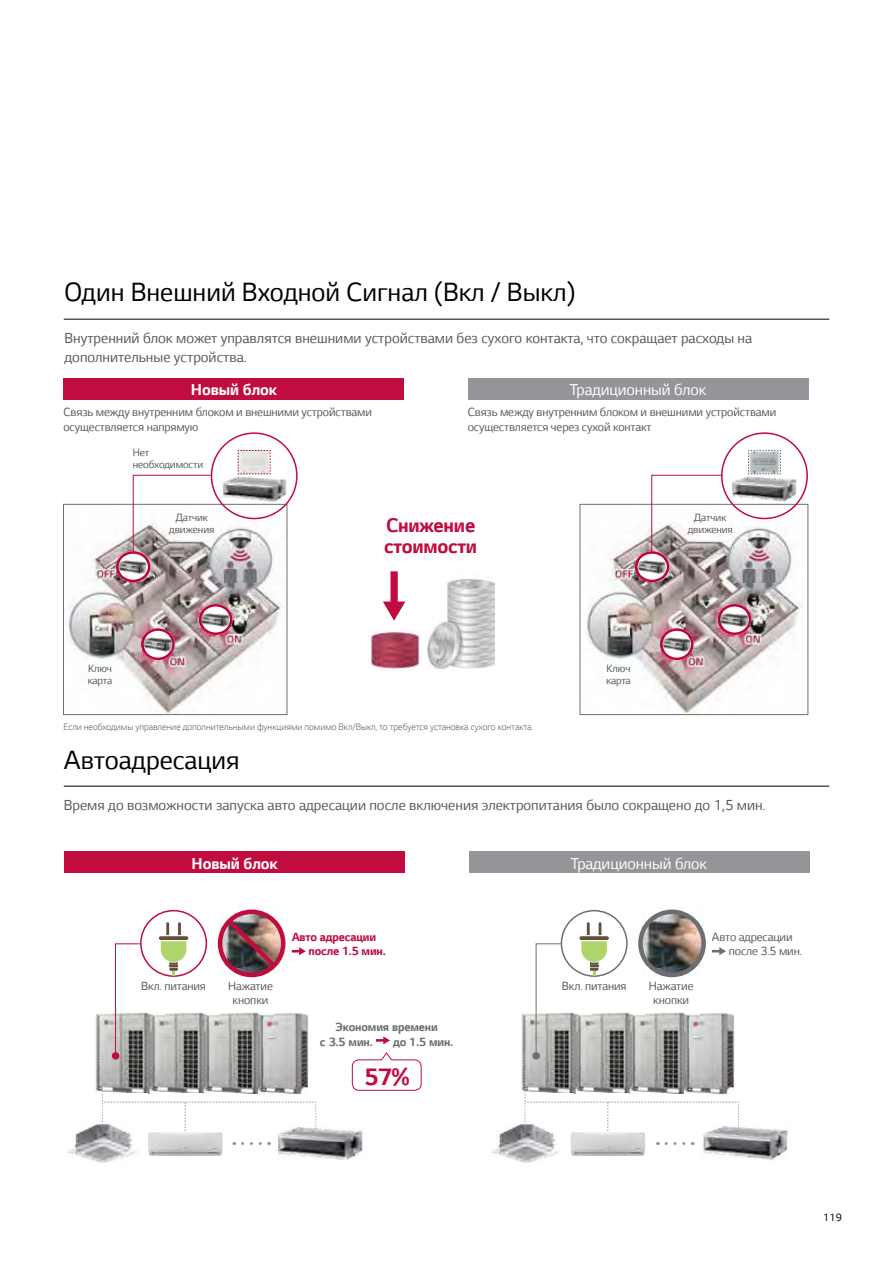
<style>
.page{position:relative;width:893px;height:1263px;background:#fff}
.page>*{position:absolute;margin:0;border:0;box-sizing:border-box;transform-origin:0 0}
.t1{font:30px "LG Smart";color:#000}
.t2{font:700 27px "LG Smart";color:#c00c3f}
.t3{font:700 22.5px/21px "LG Smart";letter-spacing:-.01em;color:#c00c3f}
.t4{font:18px "LG Smart";letter-spacing:-.005em;color:#fff}
.t5{font:700 18px "LG Smart";letter-spacing:-.005em;color:#fff}
.t6{font:16.5px/19.8px "LG Smart";color:#58595b}
.t7{font:13.5px/13.5px "LG Smart";letter-spacing:-.01em;color:#58595b}
.t8{font:700 13.5px/15px "LG Smart";letter-spacing:-.01em;color:#6d6e71}
.t9{font:700 13.5px/13.5px "LG Smart";letter-spacing:-.01em;color:#c00c3f}
.t10{font:12px/12px "LG Smart";letter-spacing:-.01em;color:#58595b}
.t11{font:12px "LG Smart";color:#000}
.t12{font:300 10.5px "LG Smart";letter-spacing:-.005em;color:#58595b}
</style>
<div class="page">
<img style="left:95px;top:1013px;width:7px;height:79px">
<img style="left:521px;top:1013px;width:4px;height:80px">
<svg style="left:243px;top:1142px;width:27px;height:3px"></svg>
<img style="left:278px;top:1127px;width:85px;height:33px">
<img style="left:67px;top:1124px;width:70px;height:39px">
<img style="left:148px;top:1134px;width:75px;height:22px">
<img style="left:368px;top:631px;width:53px;height:39px">
<img style="left:427px;top:579px;width:67px;height:90px">
<img style="left:68px;top:506px;width:217px;height:207px">
<svg style="left:141px;top:628px;width:34px;height:32px"></svg>
<img style="left:141px;top:636px;width:32px;height:17px">
<img style="left:144px;top:636px;width:28px;height:17px">
<svg style="left:199px;top:604px;width:33px;height:31px"></svg>
<img style="left:199px;top:611px;width:32px;height:16px">
<img style="left:200px;top:611px;width:30px;height:16px">
<div style="left:63px;top:504px;width:224px;height:211px;border:1px solid #6d6e71"></div>
<img style="left:220px;top:476px;width:68px;height:26px">
<svg style="left:237px;top:450px;width:34px;height:25px"></svg>
<div style="left:211px;top:432px;width:87px;height:87px;border:2px solid #c00c3f;border-radius:50%"></div>
<svg style="left:116px;top:474px;width:96px;height:108px"></svg>
<img style="left:586px;top:506px;width:217px;height:207px">
<svg style="left:660px;top:628px;width:34px;height:32px"></svg>
<img style="left:660px;top:636px;width:32px;height:17px">
<img style="left:661px;top:636px;width:30px;height:17px">
<svg style="left:718px;top:604px;width:33px;height:31px"></svg>
<img style="left:718px;top:611px;width:32px;height:16px">
<img style="left:719px;top:611px;width:30px;height:16px">
<div style="left:580px;top:504px;width:228px;height:211px;border:1px solid #6d6e71"></div>
<img style="left:732px;top:476px;width:65px;height:25px">
<svg style="left:748px;top:450px;width:33px;height:25px"></svg>
<div style="left:721px;top:432px;width:87px;height:87px;border:2px solid #c00c3f;border-radius:50%"></div>
<svg style="left:635px;top:474px;width:88px;height:108px"></svg>
<svg style="left:383px;top:571px;width:22px;height:50px"></svg>
<svg style="left:376px;top:1036px;width:14px;height:8px"></svg>
<svg style="left:352px;top:1052px;width:70px;height:39px"></svg>
<img style="left:233px;top:910px;width:37px;height:5px">
<div style="left:218px;top:909px;width:67px;height:68px;border:4px solid #c00c3f;border-radius:50%"></div>
<svg style="left:102px;top:915px;width:214px;height:219px"></svg>
<svg style="left:666px;top:1142px;width:27px;height:3px"></svg>
<img style="left:703px;top:1127px;width:86px;height:33px">
<img style="left:491px;top:1123px;width:69px;height:40px">
<img style="left:570px;top:1134px;width:75px;height:22px">
<div style="left:561px;top:910px;width:67px;height:67px;border:2px solid #6d6e71;border-radius:50%"></div>
<img style="left:643px;top:914px;width:63px;height:27px">
<div style="left:638px;top:909px;width:68px;height:68px;border:4px solid #6d6e71;border-radius:50%"></div>
<svg style="left:579px;top:936px;width:30px;height:4px"></svg>
<svg style="left:587px;top:922px;width:14px;height:13px"></svg>
<svg style="left:525px;top:941px;width:214px;height:193px"></svg>
<div style="left:64px;top:378px;width:340px;height:22px;background:#c00c3f"></div>
<div style="left:64px;top:851px;width:341px;height:22px;background:#c00c3f"></div>
<div style="left:468px;top:378px;width:340px;height:22px;background:#939598"></div>
<div style="left:469px;top:851px;width:340px;height:22px;background:#939598"></div>
<hr style="left:64px;top:319px;width:765px;height:1px;background:#000">
<hr style="left:64px;top:786px;width:765px;height:1px;background:#000">
<h1 class="t1" style="left:65px;top:275px;width:512px">Один Внешний Входной Сигнал (Вкл / Выкл)</h1>
<p class="t6" style="left:65px;top:328px;width:689px">Внутренний блок может управлятся внешними устройствами без сухого контакта, что сокращает расходы на дополнительные устройства.</p>
<h3 class="t5" style="left:191px;top:380px;width:88px">Новый блок</h3>
<h3 class="t4" style="left:570px;top:380px;width:138px">Традиционный блок</h3>
<p class="t7" style="left:63px;top:404px;width:310px;line-height:15px">Связь между внутренним блоком и внешними устройствами осуществляется напрямую</p>
<p class="t7" style="left:468px;top:404px;width:310px;line-height:15px">Связь между внутренним блоком и внешними устройствами осуществляется через сухой контакт</p>
<p class="t10" style="left:133px;top:447px;width:72px">Нет необходимости</p>
<p class="t10" style="left:169px;top:512px;width:47px;text-align:center">Датчик движения</p>
<p class="t10" style="left:88px;top:662px;width:26px">Ключ карта</p>
<h3 class="t3" style="left:384px;top:515px;width:94px">Снижение стоимости</h3>
<p class="t12" style="left:63px;top:721px;width:471px">Если необходимы управление дополнительными функциями помимо Вкл/Выкл, то требуется установка сухого контакта.</p>
<h1 class="t1" style="left:64px;top:744px;width:177px">Автоадресация</h1>
<p class="t10" style="left:606px;top:662px;width:26px">Ключ карта</p>
<p class="t10" style="left:688px;top:512px;width:47px;text-align:center">Датчик движения</p>
<p class="t6" style="left:64px;top:795px;width:703px">Время до возможности запуска авто адресации после включения электропитания было сокращено до 1,5 мин.</p>
<h3 class="t5" style="left:192px;top:854px;width:88px">Новый блок</h3>
<p class="t9" style="left:309px;top:931px;width:79px;text-indent:-17px">Авто адресации после 1.5 мин.</p>
<h3 class="t4" style="left:571px;top:853px;width:138px">Традиционный блок</h3>
<p class="t7" style="left:729px;top:931px;width:75px;text-indent:-17px">Авто адресации после 3.5 мин.</p>
<p class="t7" style="left:141px;top:979px;width:66px">Вкл. питания</p>
<p class="t7" style="left:228px;top:979px;width:46px">Нажатие</p>
<p class="t7" style="left:562px;top:979px;width:66px">Вкл. питания</p>
<p class="t7" style="left:232px;top:993px;width:38px">кнопки</p>
<p class="t8" style="left:320px;top:1019px;width:119px;text-indent:16px">Экономия времени с 3.5 мин.</p>
<p class="t8" style="left:393px;top:1034px;width:62px">до 1.5 мин.</p>
<h2 class="t2" style="left:364px;top:1061px;width:46px">57%</h2>
<p class="t7" style="left:649px;top:979px;width:46px;text-align:center">Нажатие кнопки</p>
<p class="t11" style="left:823px;top:1210px;width:20px">119</p>
</div>
